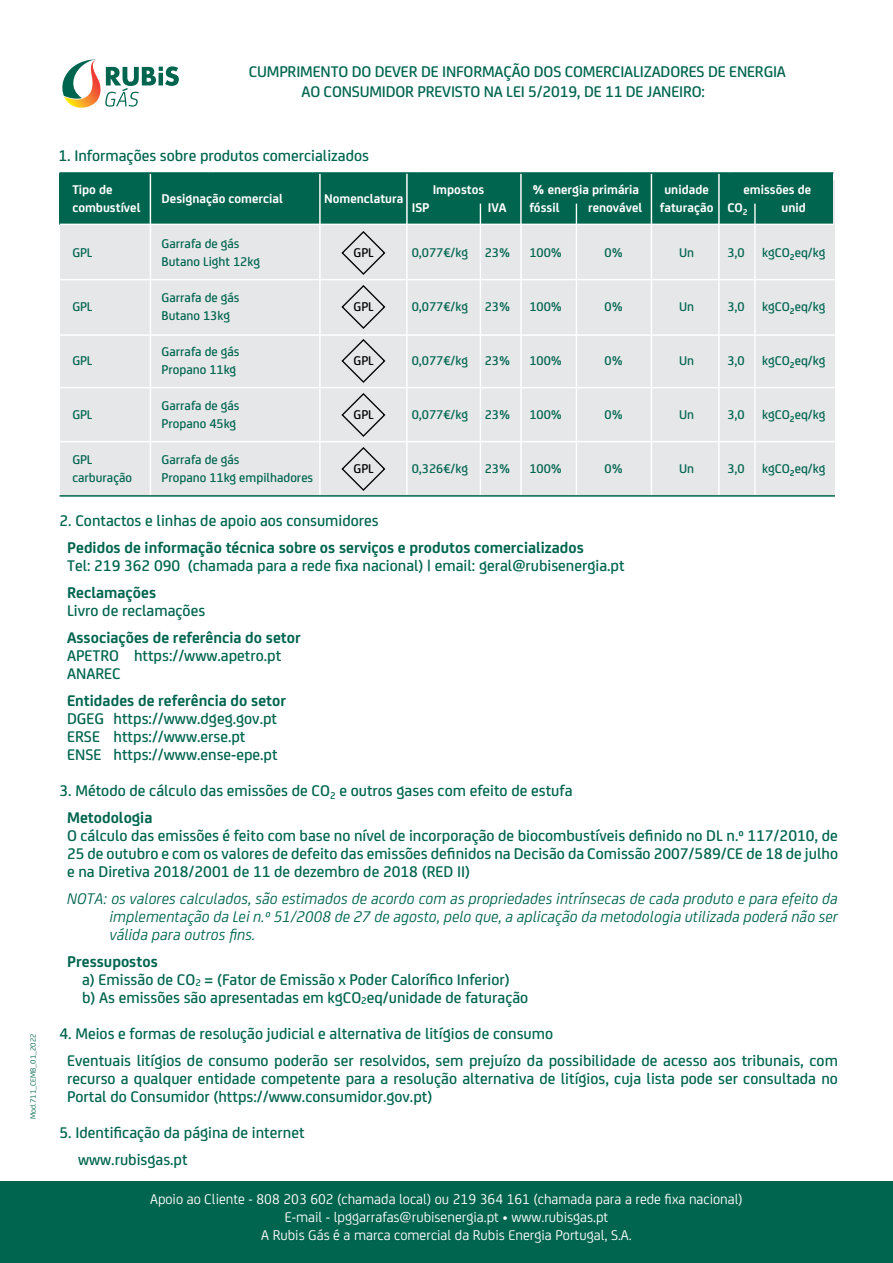
<style>
.page{position:relative;width:893px;height:1263px;background:#fff}
.page>*{position:absolute;margin:0;border:0;box-sizing:border-box;transform-origin:0 0}
.t1{font:500 16.5px/18px "FS Joey";color:#00654f}
.t2{font:italic 16.5px/18px "FS Joey";color:#00654f;text-align:justify}
.t3{font:700 16.5px "FS Joey";color:#00654f}
.t4{font:15px/18px "FS Joey";color:#fff;text-align:center}
.t5{font:500 13.5px/18px "FS Joey";color:#00654f}
.t6{font:700 13.5px/18px "FS Joey";color:#fff}
.t7{font:500 13.5px "FS Joey";color:#000001}
.t8{font:8.25px "FS Joey";color:#00654f}
.s1{font-weight:700}
</style>
<div class="page">
<div style="left:60px;top:180px;width:775px;height:315px;background:#e6e7e9"></div>
<svg style="left:62px;top:59px;width:117px;height:49px"></svg>
<div style="left:60px;top:173px;width:773px;height:51px;background:#00654f"></div>
<hr style="left:150px;top:174px;width:1px;height:322px;background:#fff">
<hr style="left:319px;top:174px;width:2px;height:322px;background:#fff">
<hr style="left:406px;top:172px;width:2px;height:322px;background:#fff">
<hr style="left:480px;top:204px;width:1px;height:292px;background:#fff">
<hr style="left:520px;top:174px;width:2px;height:322px;background:#fff">
<hr style="left:576px;top:204px;width:1px;height:292px;background:#fff">
<hr style="left:651px;top:174px;width:1px;height:322px;background:#fff">
<hr style="left:718px;top:174px;width:2px;height:322px;background:#fff">
<hr style="left:754px;top:204px;width:2px;height:292px;background:#fff">
<hr style="left:60px;top:172px;width:148px;height:2px;background:#00654f">
<hr style="left:208px;top:172px;width:105px;height:2px;background:#00654f">
<hr style="left:313px;top:172px;width:104px;height:2px;background:#00654f">
<hr style="left:417px;top:172px;width:104px;height:2px;background:#00654f">
<hr style="left:521px;top:172px;width:104px;height:2px;background:#00654f">
<hr style="left:625px;top:172px;width:104px;height:2px;background:#00654f">
<hr style="left:729px;top:172px;width:104px;height:2px;background:#00654f">
<hr style="left:60px;top:495px;width:775px;height:2px;background:#00654f">
<hr style="left:60px;top:441px;width:775px;height:1px;background:#fff">
<hr style="left:60px;top:387px;width:775px;height:1px;background:#fff">
<hr style="left:60px;top:334px;width:775px;height:2px;background:#fff">
<hr style="left:60px;top:279px;width:775px;height:1px;background:#fff">
<hr style="left:60px;top:224px;width:773px;height:1px;background:#fff">
<svg style="left:340px;top:230px;width:46px;height:46px;background:#d4d5d7"></svg>
<svg style="left:340px;top:284px;width:46px;height:46px;background:#d4d5d7"></svg>
<svg style="left:340px;top:338px;width:46px;height:46px;background:#d4d5d7"></svg>
<svg style="left:340px;top:392px;width:46px;height:46px;background:#d4d5d7"></svg>
<svg style="left:340px;top:446px;width:46px;height:46px;background:#d4d5d7"></svg>
<div style="left:0;top:1181px;width:893px;height:82px;background:#00654f"></div>
<p class="t8" style="left:27px;top:1119px;width:87px;rotate:-90deg">Mod.711_CEMB_01_2022</p>
<p class="t1" style="left:301px;top:61px;width:486px;line-height:19.8px;text-indent:-53px">CUMPRIMENTO DO DEVER DE INFORMAÇÃO DOS COMERCIALIZADORES DE ENERGIA<br>AO CONSUMIDOR PREVISTO NA LEI 5/2019, DE 11 DE JANEIRO:</p>
<p class="t1" style="left:59px;top:146px;width:312px">1. Informações sobre produtos comercializados</p>
<p class="t6" style="left:72px;top:180px;width:70px">Tipo de combustível</p>
<p class="t5" style="left:72px;top:243px;width:22px">GPL</p>
<p class="t5" style="left:72px;top:297px;width:22px">GPL</p>
<p class="t5" style="left:72px;top:351px;width:22px">GPL</p>
<p class="t5" style="left:72px;top:405px;width:22px">GPL</p>
<p class="t5" style="left:72px;top:450px;width:61px">GPL carburação</p>
<p class="t6" style="left:162px;top:189px;width:123px">Designação comercial</p>
<p class="t5" style="left:162px;top:234px;width:100px">Garrafa de gás<br>Butano Light 12kg</p>
<p class="t5" style="left:162px;top:288px;width:79px">Garrafa de gás<br>Butano 13kg</p>
<p class="t5" style="left:162px;top:342px;width:79px">Garrafa de gás<br>Propano 11kg</p>
<p class="t5" style="left:162px;top:396px;width:79px">Garrafa de gás<br>Propano 45kg</p>
<p class="t5" style="left:162px;top:450px;width:153px">Garrafa de gás<br>Propano 11kg empilhadores</p>
<p class="t6" style="left:324px;top:189px;width:81px">Nomenclatura</p>
<p class="t7" style="left:354px;top:243px;width:22px">GPL</p>
<p class="t6" style="left:433px;top:180px;width:53px">Impostos</p>
<p class="t6" style="left:412px;top:198px;width:19px">ISP</p>
<p class="t6" style="left:488px;top:198px;width:20px">IVA</p>
<p class="t5" style="left:412px;top:243px;width:100px">0,077€/kg 23%</p>
<p class="t7" style="left:354px;top:297px;width:22px">GPL</p>
<p class="t5" style="left:412px;top:297px;width:100px">0,077€/kg 23%</p>
<p class="t7" style="left:354px;top:351px;width:22px">GPL</p>
<p class="t5" style="left:412px;top:351px;width:100px">0,077€/kg 23%</p>
<p class="t7" style="left:354px;top:405px;width:22px">GPL</p>
<p class="t5" style="left:412px;top:405px;width:100px">0,077€/kg 23%</p>
<p class="t7" style="left:354px;top:459px;width:22px">GPL</p>
<p class="t5" style="left:412px;top:459px;width:100px">0,326€/kg 23%</p>
<p class="t6" style="left:529px;top:180px;width:111px">% energia primária fóssil</p>
<p class="t6" style="left:588px;top:198px;width:56px">renovável</p>
<p class="t5" style="left:529px;top:243px;width:34px">100%</p>
<p class="t5" style="left:605px;top:243px;width:20px">0%</p>
<p class="t6" style="left:660px;top:180px;width:55px;text-align:center">unidade faturação</p>
<p class="t5" style="left:679px;top:243px;width:17px">Un</p>
<p class="t6" style="left:727px;top:180px;width:85px;text-indent:16px">emissões de<br>CO<sub>2</sub></p>
<p class="t6" style="left:782px;top:198px;width:26px">unid</p>
<p class="t5" style="left:727px;top:243px;width:19px">3,0</p>
<p class="t5" style="left:762px;top:243px;width:65px">kgCO<sub>2</sub>eq/kg</p>
<p class="t5" style="left:529px;top:297px;width:34px">100%</p>
<p class="t5" style="left:605px;top:297px;width:20px">0%</p>
<p class="t5" style="left:679px;top:297px;width:17px">Un</p>
<p class="t5" style="left:727px;top:297px;width:19px">3,0</p>
<p class="t5" style="left:762px;top:297px;width:65px">kgCO<sub>2</sub>eq/kg</p>
<p class="t5" style="left:529px;top:351px;width:34px">100%</p>
<p class="t5" style="left:605px;top:351px;width:20px">0%</p>
<p class="t5" style="left:679px;top:351px;width:17px">Un</p>
<p class="t5" style="left:727px;top:351px;width:19px">3,0</p>
<p class="t5" style="left:762px;top:351px;width:65px">kgCO<sub>2</sub>eq/kg</p>
<p class="t5" style="left:529px;top:405px;width:34px">100%</p>
<p class="t5" style="left:605px;top:405px;width:20px">0%</p>
<p class="t5" style="left:679px;top:405px;width:17px">Un</p>
<p class="t5" style="left:727px;top:405px;width:19px">3,0</p>
<p class="t5" style="left:762px;top:405px;width:65px">kgCO<sub>2</sub>eq/kg</p>
<p class="t5" style="left:529px;top:459px;width:34px">100%</p>
<p class="t5" style="left:605px;top:459px;width:20px">0%</p>
<p class="t5" style="left:679px;top:459px;width:17px">Un</p>
<p class="t5" style="left:727px;top:459px;width:19px">3,0</p>
<p class="t5" style="left:762px;top:459px;width:65px">kgCO<sub>2</sub>eq/kg</p>
<p class="t1" style="left:60px;top:510px;width:321px">2. Contactos e linhas de apoio aos consumidores</p>
<p class="t3" style="left:67px;top:535px;width:518px">Pedidos de informação técnica sobre os serviços e produtos comercializados</p>
<p class="t1" style="left:67px;top:555px;width:559px">Tel: 219 362 090 (chamada para a rede fixa nacional) | email: geral@rubisenergia.pt</p>
<p class="t3" style="left:67px;top:580px;width:91px">Reclamações</p>
<p class="t1" style="left:67px;top:600px;width:140px">Livro de reclamações</p>
<p class="t3" style="left:67px;top:625px;width:235px">Associações de referência do setor</p>
<p class="t1" style="left:67px;top:645px;width:216px">APETRO https://www.apetro.pt<br>ANAREC</p>
<p class="t3" style="left:67px;top:688px;width:221px">Entidades de referência do setor</p>
<p class="t1" style="left:67px;top:708px;width:212px">DGEG https://www.dgeg.gov.pt<br>ERSE https://www.erse.pt<br>ENSE https://www.ense-epe.pt</p>
<p class="t1" style="left:67px;top:776px;width:507px;line-height:27px;text-indent:-8px">3. Método de cálculo das emissões de CO<sub>2</sub> e outros gases com efeito de estufa<br><span class="s1">Metodologia</span></p>
<p class="t1" style="left:67px;top:825px;width:772px;text-align:justify">O cálculo das emissões é feito com base no nível de incorporação de biocombustíveis definido no DL n.º 117/2010, de 25 de outubro e com os valores de defeito das emissões definidos na Decisão da Comissão 2007/589/CE de 18 de julho e na Diretiva 2018/2001 de 11 de dezembro de 2018 (RED II)</p>
<p class="t2" style="left:109px;top:889px;width:730px;text-indent:-42px">NOTA: os valores calculados, são estimados de acordo com as propriedades intrínsecas de cada produto e para efeito da implementação da Lei n.º 51/2008 de 27 de agosto, pelo que, a aplicação da metodologia utilizada poderá não ser válida para outros fins.</p>
<p class="t1" style="left:82px;top:951px;width:448px;text-indent:-15px"><span class="s1">Pressupostos<br></span>a) Emissão de CO<sub>2</sub> = (Fator de Emissão x Poder Calorífico Inferior)<br>b) As emissões são apresentadas em kgCO<sub>2</sub>eq/unidade de faturação</p>
<p class="t1" style="left:67px;top:1019px;width:772px;line-height:27px;text-indent:-8px">4. Meios e formas de resolução judicial e alternativa de litígios de consumo<br>Eventuais litígios de consumo poderão ser resolvidos, sem prejuízo da possibilidade de acesso aos tribunais, com</p>
<p class="t1" style="left:67px;top:1068px;width:772px">recurso a qualquer entidade competente para a resolução alternativa de litígios, cuja lista pode ser consultada no<br>Portal do Consumidor (https://www.consumidor.gov.pt)</p>
<p class="t1" style="left:78px;top:1118px;width:228px;line-height:27px;text-indent:-18px">5. Identificação da página de internet www.rubisgas.pt</p>
<p class="t4" style="left:150px;top:1189px;width:594px">Apoio ao Cliente - 808 203 602 (chamada local) ou 219 364 161 (chamada para a rede fixa nacional)<br>E-mail - lpggarrafas@rubisenergia.pt • www.rubisgas.pt<br>A Rubis Gás é a marca comercial da Rubis Energia Portugal, S.A.</p>
</div>
